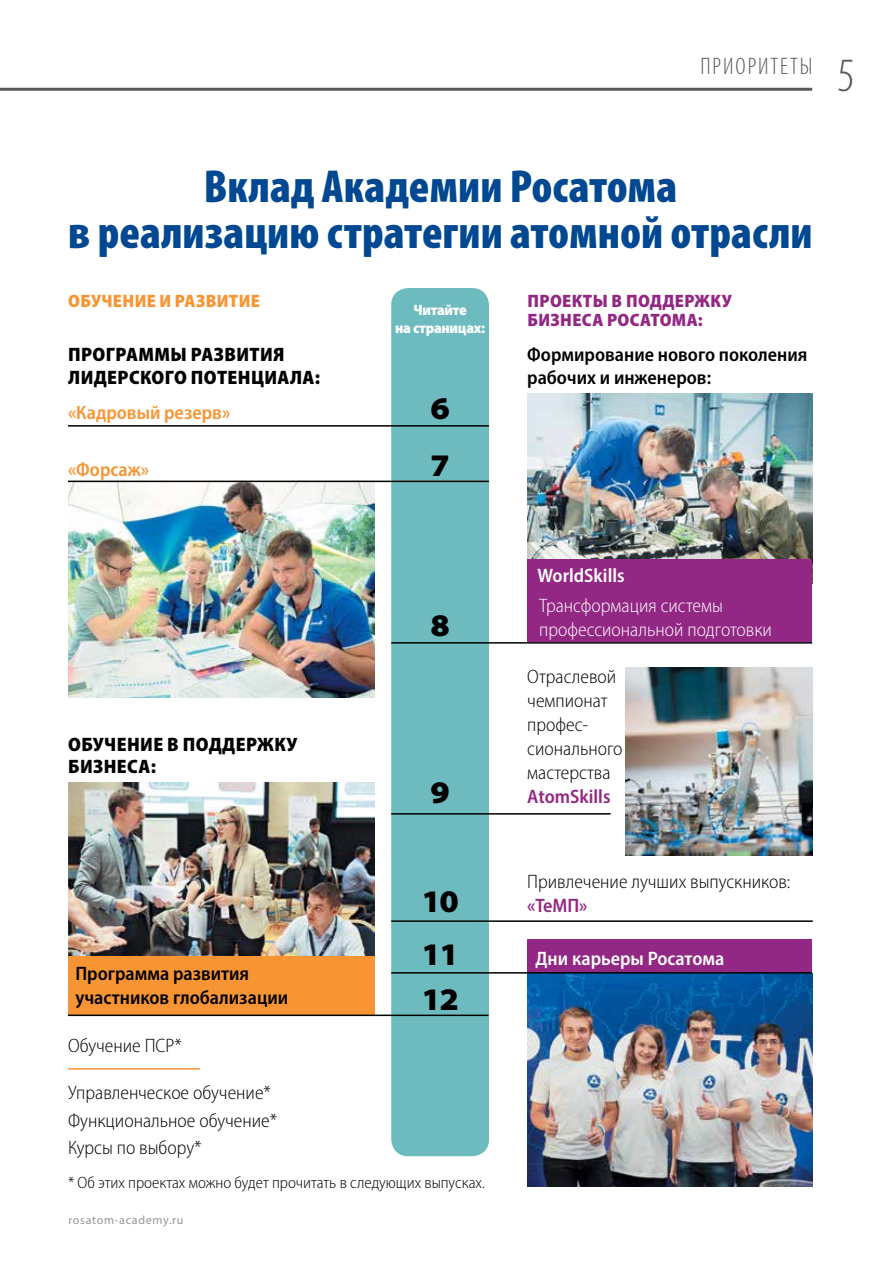
<style>
.page{position:relative;width:893px;height:1263px;background:#fff}
.page>*{position:absolute;margin:0;border:0;box-sizing:border-box;transform-origin:0 0}
.t1{font:300 condensed 48px "Myriad Pro";color:#58595b}
.t2{font:900 condensed 46.5px/46.5px "Myriad Pro";color:#004892;text-align:center}
.t3{font:900 semi-expanded 31.5px/53.1px "Myriad Pro";color:#000}
.t4{font:300 condensed 24px "Myriad Pro";letter-spacing:.08em;color:#58595b}
.t5{font:300 semi-condensed 19.5px/24px "Myriad Pro";color:#000}
.t6{font:600 semi-condensed 19.5px/22.5px "Myriad Pro";color:#000}
.t7{font:900 semi-condensed 19.5px/22.5px "Myriad Pro";letter-spacing:.02em;color:#000}
.t8{font:300 semi-condensed 19.5px/24px "Myriad Pro";color:#fff}
.t9{font:600 semi-condensed 19.5px "Myriad Pro";color:#fff}
.t10{font:600 semi-condensed 19.5px "Myriad Pro";color:#f79433}
.t11{font:600 semi-condensed 19.5px "Myriad Pro";color:#932784}
.t12{font:900 semi-condensed 18px/19.5px "Myriad Pro";letter-spacing:.02em;color:#932784}
.t13{font:900 semi-condensed 18px "Myriad Pro";letter-spacing:.02em;color:#f79433}
.t14{font:300 semi-condensed 16.5px "Myriad Pro";color:#000}
.t15{font:900 semi-condensed 15px/18px "Myriad Pro";color:#fff;text-align:center}
.t16{font:12px "Myriad Pro";letter-spacing:.06em;color:#939598}
</style>
<div class="page">
<img style="left:527px;top:973px;width:285px;height:214px">
<div style="left:527px;top:940px;width:285px;height:33px;background:#932784"></div>
<img style="left:527px;top:394px;width:285px;height:166px">
<div style="left:391px;top:288px;width:98px;height:868px;background:#6ebbbf;border-radius:17px"></div>
<hr style="left:391px;top:813px;width:220px;height:2px;background:#000">
<hr style="left:391px;top:920px;width:422px;height:2px;background:#000">
<hr style="left:391px;top:972px;width:421px;height:1px;background:#000">
<hr style="left:68px;top:425px;width:421px;height:2px;background:#000">
<div style="left:527px;top:560px;width:285px;height:82px;background:#932784"></div>
<hr style="left:391px;top:642px;width:421px;height:2px;background:#000">
<img style="left:68px;top:782px;width:306px;height:174px">
<div style="left:68px;top:956px;width:306px;height:59px;background:#f79433"></div>
<hr style="left:68px;top:1014px;width:421px;height:2px;background:#000">
<hr style="left:68px;top:1068px;width:132px;height:2px;background:#f79433">
<img style="left:68px;top:482px;width:306px;height:216px">
<hr style="left:68px;top:481px;width:421px;height:1px;background:#000">
<img style="left:626px;top:668px;width:187px;height:187px">
<hr style="left:0;top:88px;width:812px;height:3px;background:#58595b">
<p class="t4" style="left:700px;top:52px;width:114px">Приоритеты</p>
<h1 class="t1" style="left:837px;top:47px;width:19px">5</h1>
<h2 class="t2" style="left:68px;top:162px;width:746px">Вклад Академии Росатома<br>в реализацию стратегии атомной отрасли</h2>
<p class="t12" style="left:527px;top:290px;width:206px">Проекты в поддержку бизнеса Росатома:</p>
<p class="t13" style="left:68px;top:289px;width:193px">Обучение и развитие</p>
<p class="t15" style="left:395px;top:301px;width:92px">Читайте<br>на страницах:</p>
<p class="t7" style="left:68px;top:342px;width:253px">Программы развития лидерского потенциала:</p>
<p class="t10" style="left:68px;top:400px;width:164px">«Кадровый резерв»</p>
<p class="t10" style="left:68px;top:457px;width:83px">«Форсаж»</p>
<h3 class="t3" style="left:430px;top:379px;width:21px;line-height:56.7px">6<br>7</h3>
<p class="t6" style="left:527px;top:343px;width:282px">Формирование нового поколения рабочих и инженеров:</p>
<p class="t7" style="left:68px;top:732px;width:231px">Обучение в поддержку бизнеса:</p>
<p class="t6" style="left:75px;top:961px;width:214px;line-height:24px">Программа развития участников глобализации</p>
<p class="t5" style="left:68px;top:1033px;width:115px">Обучение ПСР*</p>
<p class="t5" style="left:68px;top:1078px;width:211px;line-height:27.9px">Управленческое обучение*<br>Функциональное обучение*<br>Курсы по выбору*</p>
<h3 class="t3" style="left:430px;top:598px;width:21px">8</h3>
<h3 class="t3" style="left:430px;top:764px;width:21px">9</h3>
<h3 class="t3" style="left:421px;top:873px;width:39px">10<br>11</h3>
<h3 class="t3" style="left:421px;top:972px;width:39px">12</h3>
<p class="t14" style="left:68px;top:1172px;width:418px">* Об этих проектах можно будет прочитать в следующих выпусках.</p>
<p class="t16" style="left:68px;top:1213px;width:117px">rosatom-academy.ru</p>
<p class="t9" style="left:537px;top:563px;width:89px">WorldSkills</p>
<p class="t8" style="left:539px;top:594px;width:234px">Трансформация системы профессиональной подготовки</p>
<p class="t5" style="left:527px;top:664px;width:97px">Отраслевой чемпионат профес&shy;сионального мастерства</p>
<p class="t11" style="left:527px;top:784px;width:85px">AtomSkills</p>
<p class="t5" style="left:527px;top:869px;width:265px">Привлечение лучших выпускников:</p>
<p class="t11" style="left:527px;top:893px;width:62px">«ТеМП»</p>
<p class="t9" style="left:536px;top:946px;width:190px">Дни карьеры Росатома</p>
</div>
